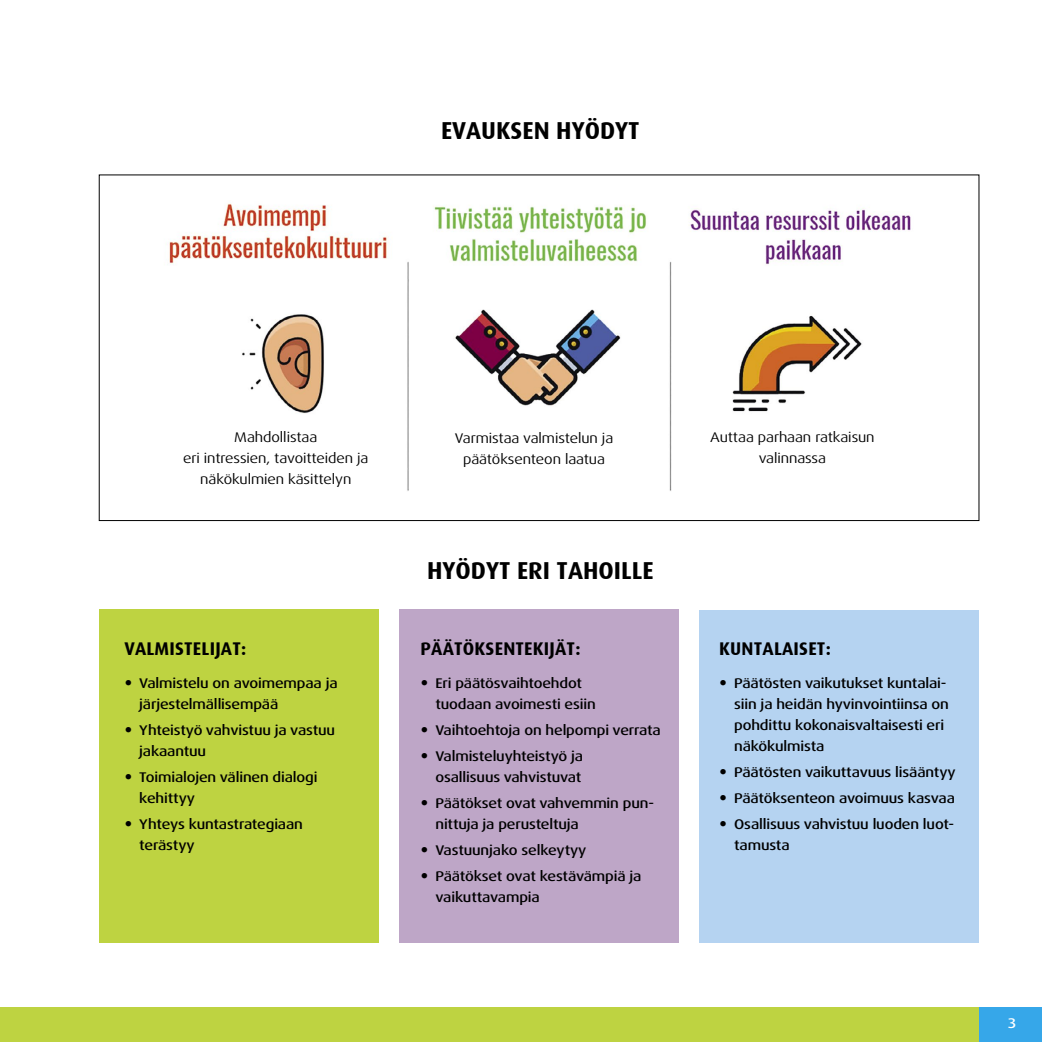
<style>
.page{position:relative;width:1042px;height:1042px;background:#fff}
.page>*{position:absolute;margin:0;border:0;box-sizing:border-box;transform-origin:0 0}
.t1{font:700 24.5px "Dax";color:#000}
.t2{font:700 18.38px "Dax";letter-spacing:.01em;color:#000}
.t3{font:500 expanded 14px/21px "Dax OT";letter-spacing:-.01em;color:#000}
.t4{font:expanded 14px/21px "Dax OT";letter-spacing:-.005em;color:#000;text-align:center}
.t5{font:500 expanded 14px "Dax OT";color:#fff}
.s1{font-size:21px}
</style>
<div class="page">
<div style="left:0;top:1007px;width:1042px;height:35px;background:#bed341"></div>
<div style="left:979px;top:1007px;width:63px;height:35px;background:#36a7e9"></div>
<div style="left:99px;top:609px;width:279px;height:333px;background:#bed341"></div>
<div style="left:399px;top:609px;width:280px;height:333px;background:#bea6c7"></div>
<div style="left:700px;top:610px;width:279px;height:332px;background:#b5d3f1"></div>
<img style="left:169px;top:203px;width:742px;height:288px">
<div style="left:161px;top:431px;width:229px;height:73px;background:#fff"></div>
<div style="left:420px;top:432px;width:228px;height:73px;background:#fff"></div>
<div style="left:678px;top:431px;width:229px;height:73px;background:#fff"></div>
<h1 class="t1" style="left:441px;top:116px;width:200px">EVAUKSEN HYÖDYT</h1>
<p class="t4" style="left:183px;top:427px;width:187px">Mahdollistaa<br>eri intressien, tavoitteiden ja näkökulmien käsittelyn</p>
<p class="t4" style="left:455px;top:428px;width:160px">Varmistaa valmistelun ja päätöksenteon laatua</p>
<p class="t4" style="left:710px;top:427px;width:166px">Auttaa parhaan ratkaisun valinnassa</p>
<h2 class="t2" style="left:124px;top:638px;width:123px">VALMISTELIJAT:</h2>
<p class="t3" style="left:139px;top:673px;width:200px;text-indent:-15px"><span class="s1">•</span> Valmistelu on avoimempaa ja järjestelmällisempää</p>
<p class="t3" style="left:139px;top:720px;width:197px;text-indent:-15px"><span class="s1">•</span> Yhteistyö vahvistuu ja vastuu jakaantuu</p>
<p class="t3" style="left:139px;top:767px;width:180px;text-indent:-15px"><span class="s1">•</span> Toimialojen välinen dialogi kehittyy</p>
<p class="t3" style="left:139px;top:813px;width:165px;text-indent:-15px"><span class="s1">•</span> Yhteys kuntastrategiaan terästyy</p>
<h1 class="t1" style="left:427px;top:557px;width:228px">HYÖDYT ERI TAHOILLE</h1>
<h2 class="t2" style="left:420px;top:638px;width:161px">PÄÄTÖKSENTEKIJÄT:</h2>
<p class="t3" style="left:435px;top:673px;width:162px;text-indent:-15px"><span class="s1">•</span> Eri päätösvaihtoehdot tuodaan avoimesti esiin</p>
<p class="t3" style="left:420px;top:720px;width:242px"><span class="s1">•</span> Vaihtoehtoja on helpompi verrata</p>
<p class="t3" style="left:420px;top:746px;width:164px;text-align:right"><span class="s1">•</span> Valmisteluyhteistyö ja osallisuus vahvistuvat</p>
<p class="t3" style="left:435px;top:792px;width:220px;text-indent:-15px"><span class="s1">•</span> Päätökset ovat vahvemmin pun&shy;nittuja ja perusteltuja</p>
<p class="t3" style="left:420px;top:839px;width:167px"><span class="s1">•</span> Vastuunjako selkeytyy</p>
<p class="t3" style="left:435px;top:865px;width:208px;text-indent:-15px"><span class="s1">•</span> Päätökset ovat kestävämpiä ja vaikuttavampia</p>
<h2 class="t2" style="left:719px;top:638px;width:113px">KUNTALAISET:</h2>
<p class="t3" style="left:734px;top:673px;width:216px;text-indent:-15px"><span class="s1">•</span> Päätösten vaikutukset kuntalai&shy;siin ja heidän hyvinvointiinsa on pohdittu kokonaisvaltaisesti eri näkökulmista</p>
<p class="t3" style="left:719px;top:762px;width:238px"><span class="s1">•</span> Päätösten vaikuttavuus lisääntyy</p>
<p class="t3" style="left:719px;top:788px;width:237px"><span class="s1">•</span> Päätöksenteon avoimuus kasvaa</p>
<p class="t3" style="left:734px;top:813px;width:221px;text-indent:-15px"><span class="s1">•</span> Osallisuus vahvistuu luoden luot&shy;tamusta</p>
<p class="t5" style="left:1008px;top:1014px;width:10px">3</p>
</div>
